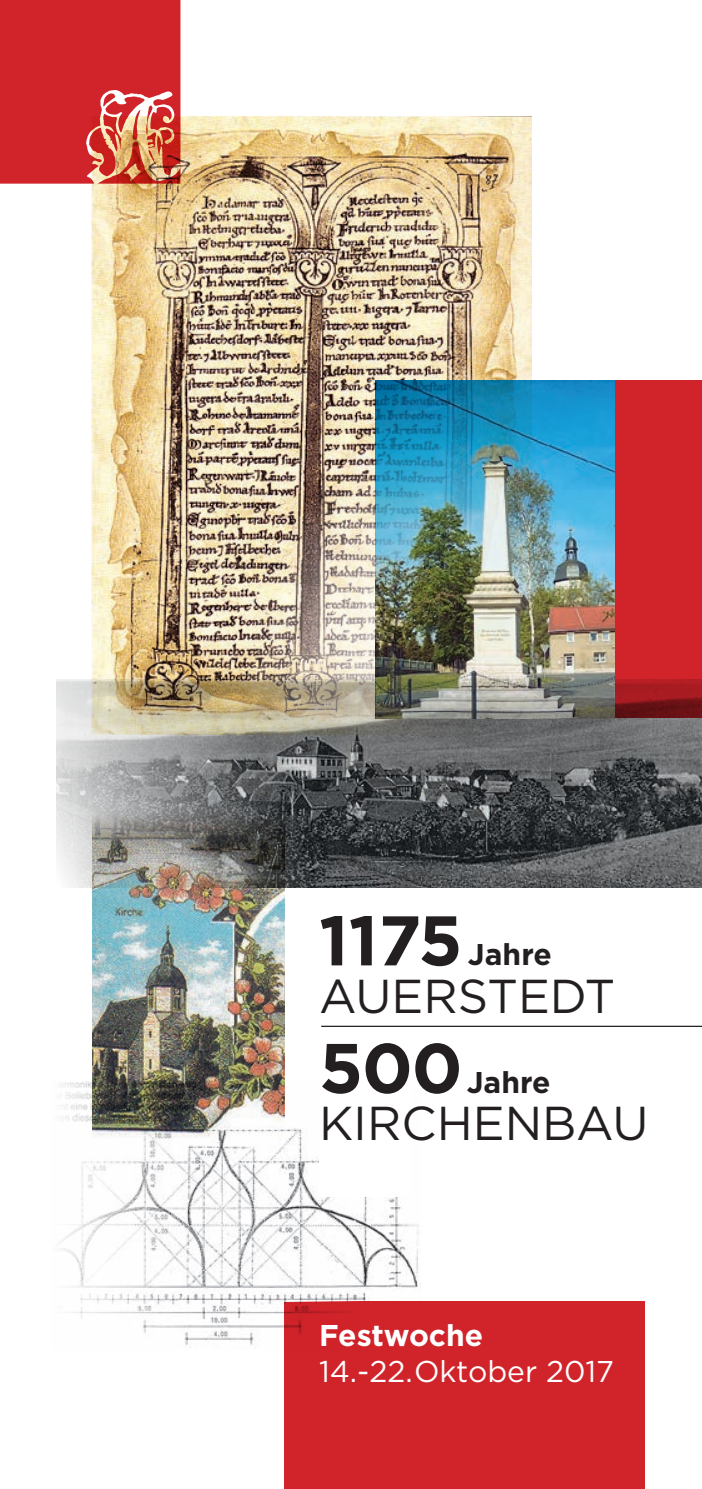
<style>
.page{position:relative;width:702px;height:1489px;background:#fff}
.page>*{position:absolute;margin:0;border:0;box-sizing:border-box;transform-origin:0 0}
.t1{font:700 70px "Gotham";letter-spacing:-.02em;color:#231f20}
.t2{font:47.5px "Gotham";color:#231f20}
.t3{font:30px "Gotham";color:#fff}
.t4{font:700 30px "Gotham";color:#231f20}
.t5{font:700 30px "Gotham";color:#fff}
</style>
<div class="page">
<img style="left:91px;top:116px;width:440px;height:563px">
<svg style="left:239px;top:387px;width:463px;height:609px"></svg>
<img style="left:57px;top:679px;width:645px;height:208px">
<img style="left:60px;top:1081px;width:361px;height:267px">
<div style="left:284px;top:1301px;width:361px;height:187px;background:#d1232a"></div>
<img style="left:376px;top:380px;width:238px;height:338px">
<img style="left:93px;top:741px;width:191px;height:413px">
<hr style="left:321px;top:1025px;width:381px;height:1px;background:#231f20">
<div style="left:319px;top:1065px;width:90px;height:131px;background:#fff"></div>
<svg style="left:0;top:0;width:180px;height:184px;background:#d23637"></svg>
<div style="left:614px;top:380px;width:88px;height:338px;background:#d1232a"></div>
<h1 class="t1" style="left:319px;top:894px;width:145px">1175</h1>
<p class="t4" style="left:468px;top:934px;width:85px">Jahre</p>
<p class="t2" style="left:319px;top:965px;width:298px">AUERSTEDT</p>
<h1 class="t1" style="left:319px;top:1021px;width:145px">500</h1>
<p class="t4" style="left:466px;top:1062px;width:85px">Jahre</p>
<p class="t2" style="left:319px;top:1093px;width:331px">KIRCHENBAU</p>
<p class="t5" style="left:319px;top:1314px;width:166px">Festwoche</p>
<p class="t3" style="left:319px;top:1351px;width:296px">14.-22.Oktober 2017</p>
</div>
